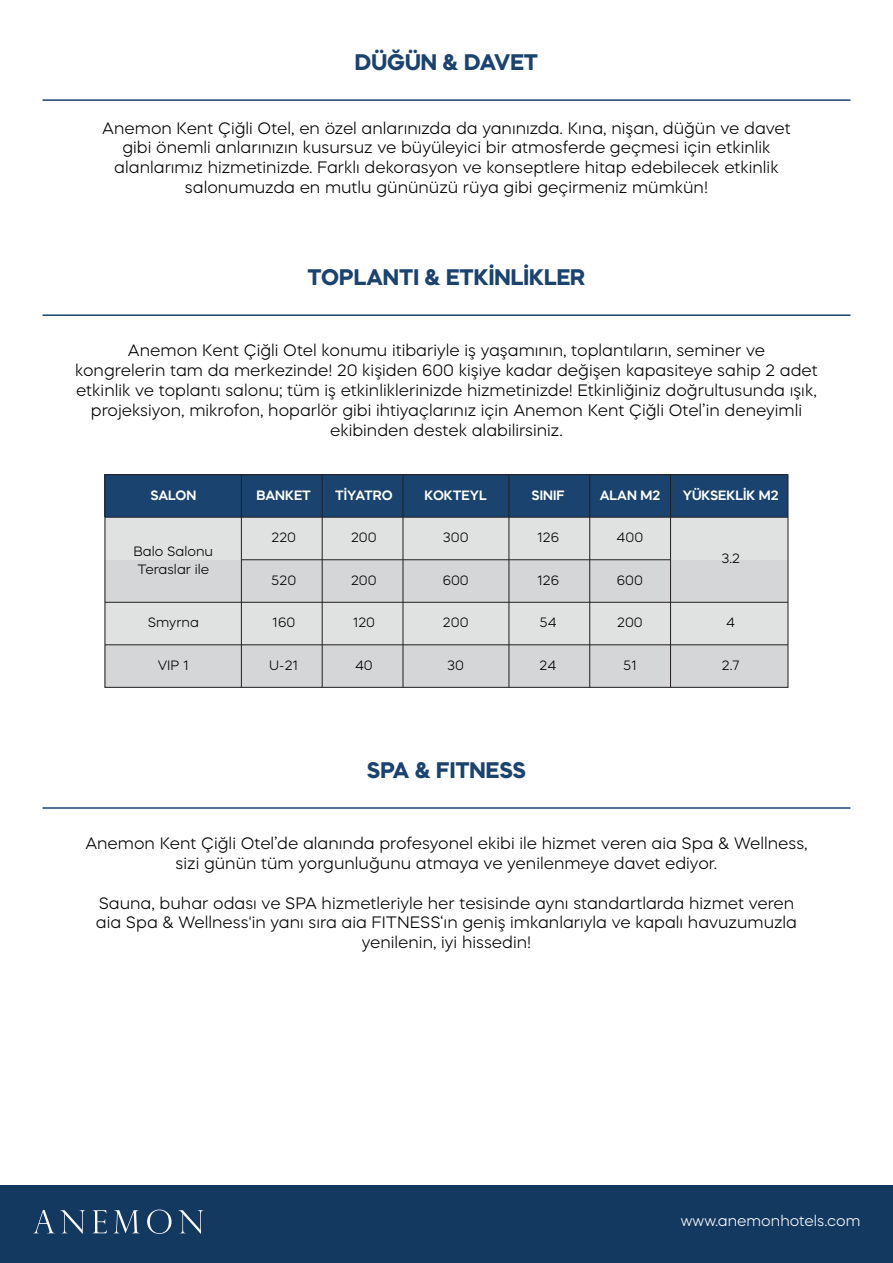
<style>
.page{position:relative;width:893px;height:1263px;background:#fff}
.page>*{position:absolute;margin:0;border:0;box-sizing:border-box;transform-origin:0 0}
.t1{font:700 22.5px "Mazzard H";color:#1a4370}
.t2{font:300 16.5px/19.8px "Mazzard H";color:#000;text-align:center}
.t3{font:300 15px "Mazzard H";color:#fff}
.t4{font:300 13.5px/18px "Mazzard H";color:#000}
.t5{font:600 13.5px "Mazzard H";color:#fff}
</style>
<div class="page">
<hr style="left:43px;top:314px;width:807px;height:2px;background:#1a4370">
<div style="left:105px;top:475px;width:683px;height:42px;background:#1a4370"></div>
<div style="left:105px;top:517px;width:683px;height:43px;background:#e0e1e1"></div>
<div style="left:105px;top:560px;width:683px;height:42px;background:#d5d6d7"></div>
<div style="left:105px;top:602px;width:683px;height:43px;background:#e0e1e1"></div>
<div style="left:105px;top:645px;width:683px;height:42px;background:#d5d6d7"></div>
<hr style="left:105px;top:517px;width:683px;height:1px;background:#231f20">
<hr style="left:241px;top:559px;width:429px;height:1px;background:#231f20">
<hr style="left:105px;top:602px;width:683px;height:1px;background:#231f20">
<hr style="left:105px;top:644px;width:683px;height:1px;background:#231f20">
<hr style="left:670px;top:475px;width:1px;height:212px;background:#231f20">
<hr style="left:589px;top:475px;width:1px;height:212px;background:#231f20">
<hr style="left:509px;top:475px;width:1px;height:212px;background:#231f20">
<hr style="left:403px;top:475px;width:1px;height:212px;background:#231f20">
<hr style="left:322px;top:475px;width:1px;height:212px;background:#231f20">
<hr style="left:241px;top:475px;width:1px;height:212px;background:#231f20">
<div style="left:105px;top:474px;width:683px;height:214px;border:1px solid #231f20"></div>
<hr style="left:43px;top:99px;width:807px;height:2px;background:#1a4370">
<hr style="left:43px;top:807px;width:807px;height:2px;background:#1a4370">
<div style="left:0;top:1185px;width:893px;height:78px;background:#143961"></div>
<svg style="left:33px;top:1210px;width:52px;height:24px"></svg>
<svg style="left:93px;top:1210px;width:14px;height:23px"></svg>
<svg style="left:114px;top:1210px;width:25px;height:23px"></svg>
<svg style="left:147px;top:1209px;width:25px;height:25px"></svg>
<svg style="left:178px;top:1210px;width:25px;height:24px"></svg>
<h1 class="t1" style="left:355px;top:48px;width:185px">DÜĞÜN &amp; DAVET</h1>
<p class="t2" style="left:102px;top:118px;width:690px">Anemon Kent Çiğli Otel, en özel anlarınızda da yanınızda. Kına, nişan, düğün ve davet gibi önemli anlarınızın kusursuz ve büyüleyici bir atmosferde geçmesi için etkinlik alanlarımız hizmetinizde. Farklı dekorasyon ve konseptlere hitap edebilecek etkinlik salonumuzda en mutlu gününüzü rüya gibi geçirmeniz mümkün!</p>
<h1 class="t1" style="left:308px;top:263px;width:279px">TOPLANTI &amp; ETKİNLİKLER</h1>
<p class="t2" style="left:75px;top:340px;width:744px">Anemon Kent Çiğli Otel konumu itibariyle iş yaşamının, toplantıların, seminer ve<br>kongrelerin tam da merkezinde! 20 kişiden 600 kişiye kadar değişen kapasiteye sahip 2 adet etkinlik ve toplantı salonu; tüm iş etkinliklerinizde hizmetinizde! Etkinliğiniz doğrultusunda ışık, projeksiyon, mikrofon, hoparlör gibi ihtiyaçlarınız için Anemon Kent Çiğli Otel’in deneyimli ekibinden destek alabilirsiniz.</p>
<p class="t5" style="left:150px;top:486px;width:47px">SALON</p>
<p class="t5" style="left:257px;top:486px;width:56px">BANKET</p>
<p class="t5" style="left:335px;top:486px;width:59px">TİYATRO</p>
<p class="t5" style="left:425px;top:486px;width:64px">KOKTEYL</p>
<p class="t5" style="left:531px;top:486px;width:35px">SINIF</p>
<p class="t5" style="left:600px;top:486px;width:62px">ALAN M2</p>
<p class="t5" style="left:683px;top:486px;width:97px">YÜKSEKLİK M2</p>
<p class="t4" style="left:134px;top:542px;width:81px">Balo Salonu<br>Teraslar ile</p>
<p class="t4" style="left:271px;top:528px;width:26px">220</p>
<p class="t4" style="left:351px;top:528px;width:27px">200</p>
<p class="t4" style="left:443px;top:528px;width:27px">300</p>
<p class="t4" style="left:537px;top:528px;width:23px">126</p>
<p class="t4" style="left:617px;top:528px;width:28px">400</p>
<p class="t4" style="left:271px;top:571px;width:26px">520</p>
<p class="t4" style="left:351px;top:571px;width:27px">200</p>
<p class="t4" style="left:443px;top:571px;width:28px">600</p>
<p class="t4" style="left:537px;top:571px;width:23px">126</p>
<p class="t4" style="left:617px;top:571px;width:28px">600</p>
<p class="t4" style="left:148px;top:613px;width:53px">Smyrna</p>
<p class="t4" style="left:272px;top:613px;width:24px">160</p>
<p class="t4" style="left:353px;top:613px;width:24px">120</p>
<p class="t4" style="left:443px;top:613px;width:27px">200</p>
<p class="t4" style="left:539px;top:613px;width:19px">54</p>
<p class="t4" style="left:617px;top:613px;width:27px">200</p>
<p class="t4" style="left:158px;top:656px;width:33px">VIP 1</p>
<p class="t4" style="left:269px;top:656px;width:31px">U-21</p>
<p class="t4" style="left:355px;top:656px;width:19px">40</p>
<p class="t4" style="left:447px;top:656px;width:18px">30</p>
<p class="t4" style="left:540px;top:656px;width:18px">24</p>
<p class="t4" style="left:623px;top:656px;width:15px">51</p>
<h1 class="t1" style="left:367px;top:755px;width:161px">SPA &amp; FITNESS</h1>
<p class="t4" style="left:721px;top:549px;width:20px">3.2</p>
<p class="t4" style="left:726px;top:613px;width:10px">4</p>
<p class="t4" style="left:722px;top:656px;width:19px">2.7</p>
<p class="t2" style="left:85px;top:833px;width:724px">Anemon Kent Çiğli Otel’de alanında profesyonel ekibi ile hizmet veren aia Spa &amp; Wellness, sizi günün tüm yorgunluğunu atmaya ve yenilenmeye davet ediyor.</p>
<p class="t2" style="left:96px;top:893px;width:703px">Sauna, buhar odası ve SPA hizmetleriyle her tesisinde aynı standartlarda hizmet veren aia Spa &amp; Wellness'in yanı sıra aia FITNESS‘ın geniş imkanlarıyla ve kapalı havuzumuzla yenilenin, iyi hissedin!</p>
<p class="t3" style="left:681px;top:1212px;width:181px">www.anemonhotels.com</p>
</div>
